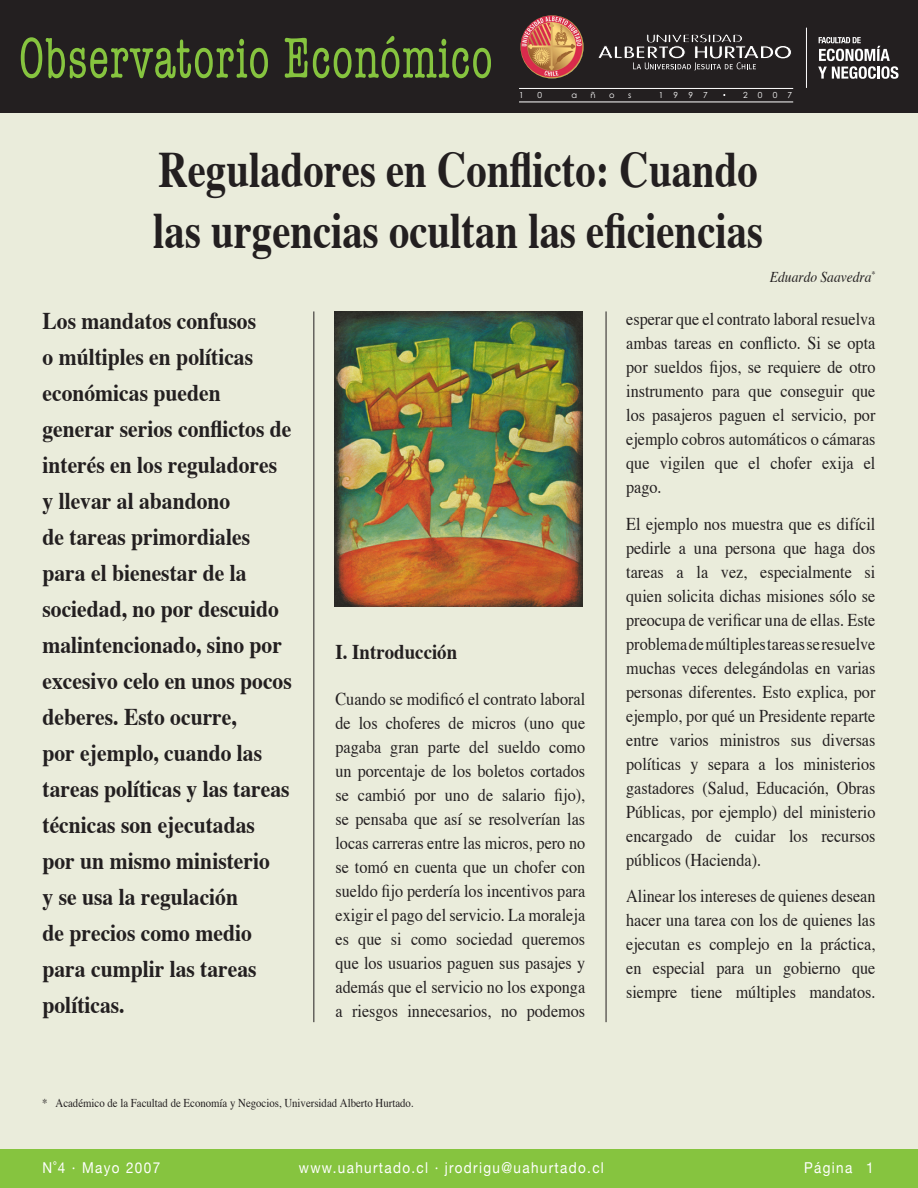
<style>
.page{position:relative;width:918px;height:1188px;background:#fff}
.page>*{position:absolute;margin:0;border:0;box-sizing:border-box;transform-origin:0 0}
.t1{font:condensed 59.1px "American Typewriter";letter-spacing:.01em;color:#86c43f;scale:.85 1}
.t2{font:700 51px/61.2px "Times";color:#231f20;scale:.8 1}
.t3{font:condensed 44.85px "American Typewriter";letter-spacing:.01em;color:#86c43f;scale:.85 1}
.t4{font:700 24px/36px "Times";color:#231f20;scale:.9 1}
.subtitulo{font:700 21px "Times";color:#231f20;scale:.9 1}
.t5{font:18px/24px "Times";color:#231f20;text-align:justify;scale:.9 1}
.t6{font:15px "Helvetica Neue";letter-spacing:.1em;color:#fff;scale:.9 1}
.subtitulo_2{font:italic 15px "Times";color:#231f20;scale:.9 1}
.t7{font:12px "Times";color:#231f20;scale:.9 1}
.t8{font:8.4px "Century Gothic";letter-spacing:1.22em;color:#fff}
</style>
<div class="page">
<div style="left:0;top:0;width:918px;height:1187px;background:#eaecdb"></div>
<div style="left:0;top:1149px;width:918px;height:39px;background:#86c43f"></div>
<div style="left:0;top:0;width:918px;height:113px;background:#231f20"></div>
<svg style="left:818px;top:37px;width:81px;height:42px"></svg>
<hr style="left:806px;top:28px;width:1px;height:60px;background:#fff">
<svg style="left:598px;top:34px;width:194px;height:37px"></svg>
<hr style="left:519px;top:88px;width:274px;height:1px;background:#fff">
<hr style="left:519px;top:102px;width:274px;height:1px;background:#fff">
<img style="left:520px;top:15px;width:64px;height:63px;border-radius:50%">
<hr style="left:606px;top:311px;width:1px;height:711px;background:#231f20">
<hr style="left:314px;top:311px;width:1px;height:711px;background:#231f20">
<img style="left:334px;top:311px;width:249px;height:296px">
<p class="t3" style="left:206px;top:26px;width:424px">Observatorio Económico</p>
<p class="t1" style="left:19px;top:25px;width:559px">Observatorio Económico</p>
<p class="t8" style="left:519px;top:90px;width:6px">1</p>
<p class="t8" style="left:537px;top:90px;width:6px">0</p>
<p class="t8" style="left:571px;top:90px;width:7px">a</p>
<p class="t8" style="left:591px;top:90px;width:7px">ñ</p>
<p class="t8" style="left:609px;top:90px;width:7px">o</p>
<p class="t8" style="left:628px;top:90px;width:5px">s</p>
<p class="t8" style="left:659px;top:90px;width:51px">1997</p>
<p class="t8" style="left:743px;top:90px;width:51px">2007</p>
<p class="t2" style="left:153px;top:134px;width:764px">Reguladores en Conflicto: Cuando las urgencias ocultan las eficiencias</p>
<p class="t4" style="left:43px;top:301px;width:278px">Los mandatos confusos<br>o múltiples en políticas económicas pueden generar serios conflictos de interés en los reguladores y llevar al abandono<br>de tareas primordiales para el bienestar de la sociedad, no por descuido malintencionado, sino por excesivo celo en unos pocos deberes. Esto ocurre,<br>por ejemplo, cuando las tareas políticas y las tareas técnicas son ejecutadas por un mismo ministerio<br>y se usa la regulación<br>de precios como medio para cumplir las tareas políticas.</p>
<p class="subtitulo" style="left:335px;top:632px;width:137px">I. Introducción</p>
<p class="t5" style="left:335px;top:685px;width:279px">Cuando se modificó el contrato laboral de los choferes de micros (uno que pagaba gran parte del sueldo como un porcentaje de los boletos cortados se cambió por uno de salario fijo), se pensaba que así se resolverían las locas carreras entre las micros, pero no se tomó en cuenta que un chofer con sueldo fijo perdería los incentivos para exigir el pago del servicio. La moraleja es que si como sociedad queremos que los usuarios paguen sus pasajes y además que el servicio no los exponga a riesgos innecesarios, no podemos</p>
<p class="t7" style="left:42px;top:1091px;width:414px">* Académico de la Facultad de Economía y Negocios, Universidad Alberto Hurtado.</p>
<p class="subtitulo_2" style="left:770px;top:263px;width:119px">Eduardo Saavedra<sup>*</sup></p>
<p class="t5" style="left:626px;top:305px;width:279px">esperar que el contrato laboral resuelva ambas tareas en conflicto. Si se opta por sueldos fijos, se requiere de otro instrumento para que conseguir que los pasajeros paguen el servicio, por ejemplo cobros automáticos o cámaras que vigilen que el chofer exija el pago.</p>
<p class="t5" style="left:626px;top:510px;width:279px">El ejemplo nos muestra que es difícil pedirle a una persona que haga dos tareas a la vez, especialmente si quien solicita dichas misiones sólo se preocupa de verificar una de ellas. Este problema de múltiples tareas se resuelve muchas veces delegándolas en varias personas diferentes. Esto explica, por ejemplo, por qué un Presidente reparte entre varios ministros sus diversas políticas y separa a los ministerios gastadores (Salud, Educación, Obras Públicas, por ejemplo) del ministerio encargado de cuidar los recursos públicos (Hacienda).</p>
<p class="t5" style="left:626px;top:883px;width:279px">Alinear los intereses de quienes desean hacer una tarea con los de quienes las ejecutan es complejo en la práctica, en especial para un gobierno que siempre tiene múltiples mandatos.</p>
<p class="t6" style="left:43px;top:1158px;width:132px">N˚4 · Mayo 2007</p>
<p class="t6" style="left:299px;top:1158px;width:341px">www.uahurtado.cl · jrodrigu@uahurtado.cl</p>
<p class="t6" style="left:804px;top:1158px;width:55px">Página</p>
</div>
